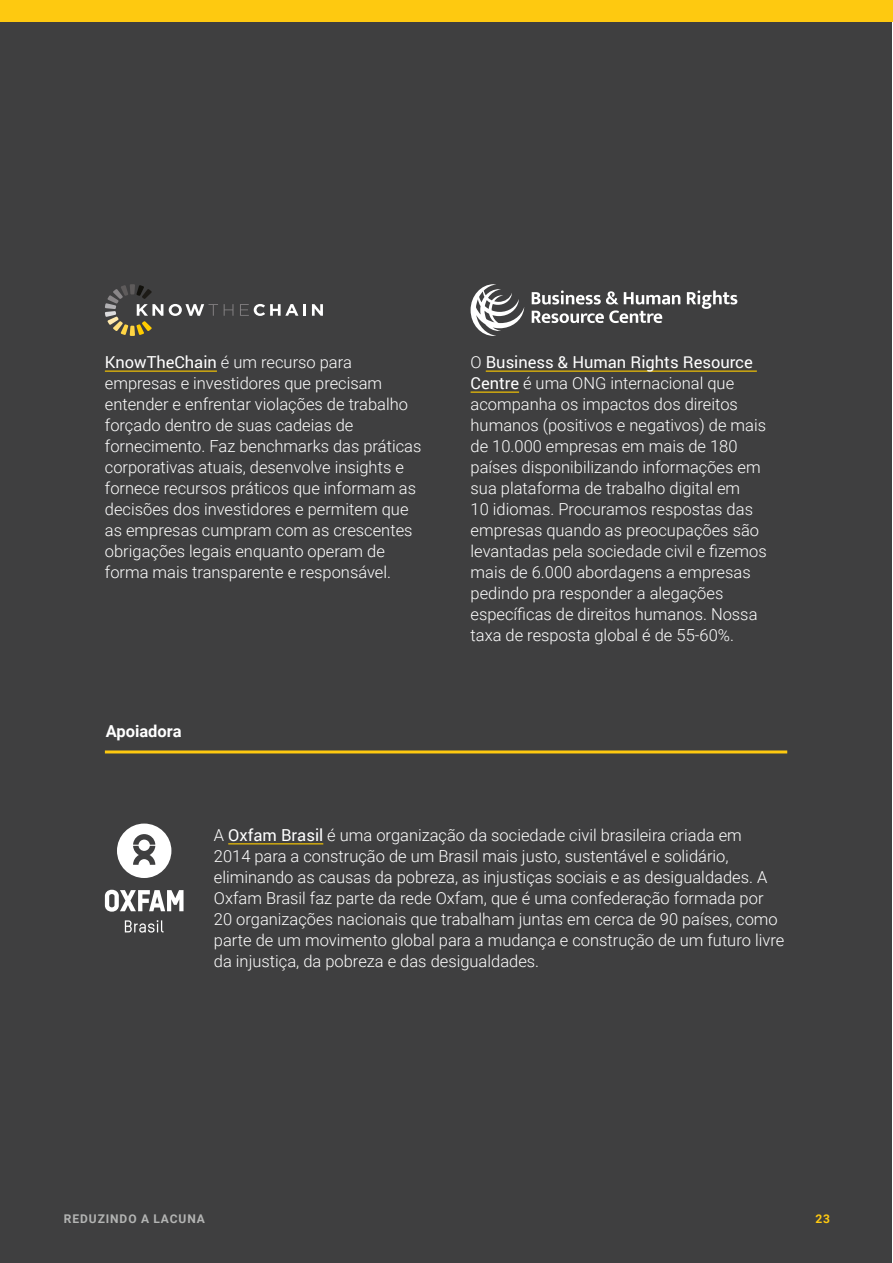
<style>
.page{position:relative;width:893px;height:1263px;background:#fff}
.page>*{position:absolute;margin:0;border:0;box-sizing:border-box;transform-origin:0 0}
.t1{font:300 16.5px/21px "Roboto";color:#fff}
.t2{font:700 16.5px "Roboto";color:#fff}
.t3{font:700 12px "Roboto";letter-spacing:.075em;color:#b3b4b3}
.t4{font:700 12px "Roboto";color:#fec910}
.s1{font-weight:400}
</style>
<div class="page">
<div style="left:1px;top:2px;width:891px;height:1261px;background:#3f3f40"></div>
<svg style="left:105px;top:284px;width:58px;height:52px"></svg>
<svg style="left:169px;top:304px;width:49px;height:12px"></svg>
<svg style="left:224px;top:304px;width:9px;height:12px"></svg>
<svg style="left:240px;top:304px;width:66px;height:12px"></svg>
<svg style="left:312px;top:304px;width:11px;height:12px"></svg>
<svg style="left:532px;top:290px;width:205px;height:33px"></svg>
<svg style="left:471px;top:284px;width:53px;height:52px"></svg>
<svg style="left:117px;top:823px;width:54px;height:55px"></svg>
<svg style="left:105px;top:890px;width:79px;height:22px"></svg>
<svg style="left:125px;top:920px;width:39px;height:12px"></svg>
<div style="left:0;top:0;width:893px;height:21px;background:#fec910"></div>
<hr style="left:228px;top:843px;width:95px;height:1px;background:#fc0">
<hr style="left:105px;top:371px;width:112px;height:1px;background:#fc0">
<hr style="left:486px;top:371px;width:271px;height:1px;background:#fc0">
<hr style="left:471px;top:392px;width:48px;height:1px;background:#fc0">
<hr style="left:105px;top:750px;width:682px;height:3px;background:#fec910">
<p class="t1" style="left:105px;top:351px;width:318px"><span class="s1">KnowTheChain</span> é um recurso para empresas e investidores que precisam entender e enfrentar violações de trabalho forçado dentro de suas cadeias de fornecimento. Faz benchmarks das práticas corporativas atuais, desenvolve insights e fornece recursos práticos que informam as decisões dos investidores e permitem que as empresas cumpram com as crescentes obrigações legais enquanto operam de forma mais transparente e responsável.</p>
<p class="t1" style="left:471px;top:351px;width:298px">O <span class="s1">Business &amp; Human Rights Resource Centre</span> é uma ONG internacional que acompanha os impactos dos direitos humanos (positivos e negativos) de mais de 10.000 empresas em mais de 180 países disponibilizando informações em sua plataforma de trabalho digital em<br>10 idiomas. Procuramos respostas das empresas quando as preocupações são levantadas pela sociedade civil e fizemos mais de 6.000 abordagens a empresas pedindo pra responder a alegações específicas de direitos humanos. Nossa taxa de resposta global é de 55-60%.</p>
<p class="t2" style="left:106px;top:720px;width:77px">Apoiadora</p>
<p class="t1" style="left:214px;top:824px;width:572px">A <span class="s1">Oxfam Brasil</span> é uma organização da sociedade civil brasileira criada em<br>2014 para a construção de um Brasil mais justo, sustentável e solidário, eliminando as causas da pobreza, as injustiças sociais e as desigualdades. A Oxfam Brasil faz parte da rede Oxfam, que é uma confederação formada por 20 organizações nacionais que trabalham juntas em cerca de 90 países, como parte de um movimento global para a mudança e construção de um futuro livre da injustiça, da pobreza e das desigualdades.</p>
<p class="t3" style="left:64px;top:1210px;width:142px">REDUZINDO A LACUNA</p>
<p class="t4" style="left:815px;top:1210px;width:16px">23</p>
</div>
